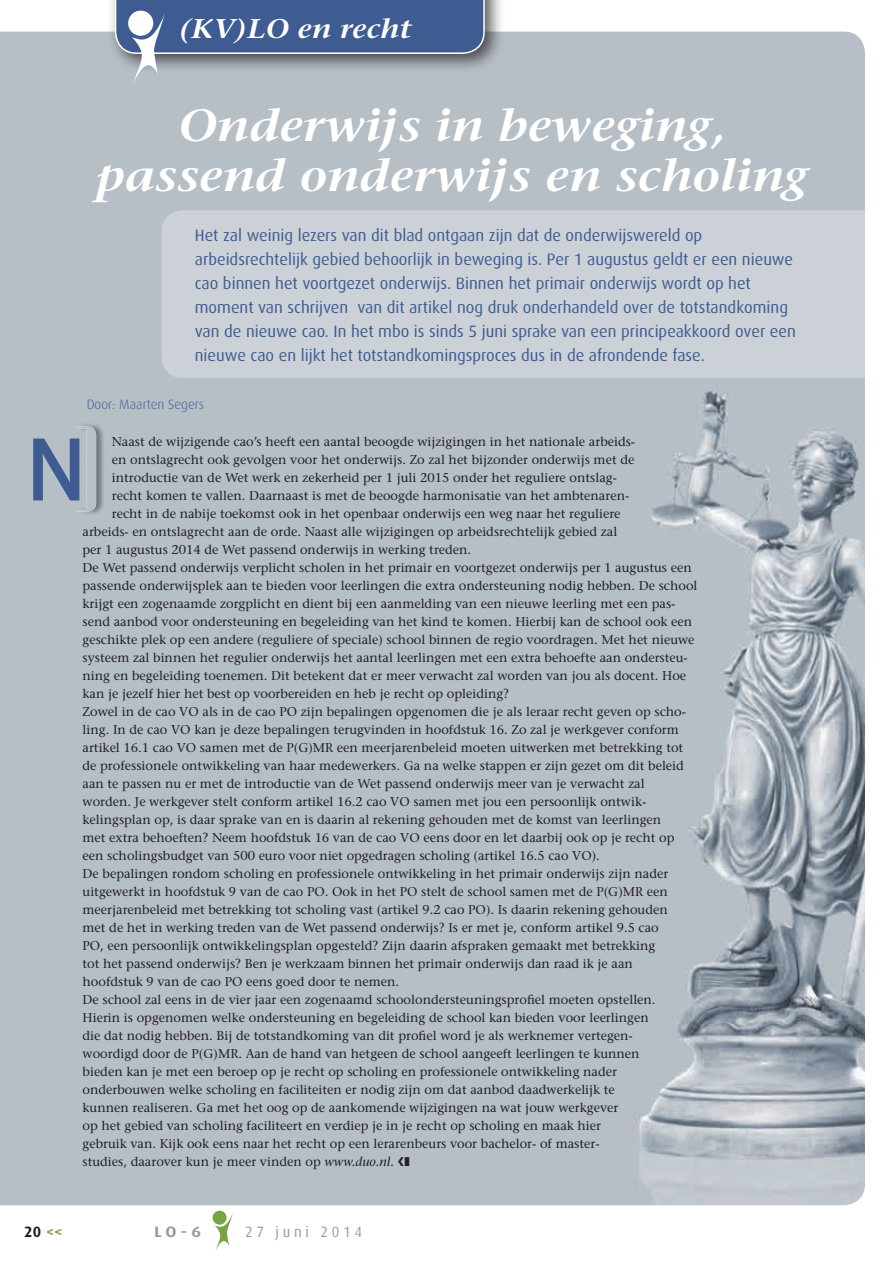
<style>
.page{position:relative;width:893px;height:1263px;background:#fff}
.page>*{position:absolute;margin:0;border:0;box-sizing:border-box;transform-origin:0 0}
.t1{font:500 90px "Dax";color:#3f5c92}
.t2{font:italic 600 45px/49.5px "Stone Serif";color:#fff;text-align:center;scale:1.1 1}
.t3{font:italic 600 27px "Stone Serif";color:#fff;scale:1.1 1}
.t4{font:16.5px/24px "Dax";color:#3f5c92}
.t5{font:15px "Dax";letter-spacing:.26em;color:#959bab;scale:.96 1}
.t6{font:700 15px "Dax";color:#231f20}
.t7{font:700 15px "Dax Wide";color:#959bab}
.t8{font:300 13.5px "Dax";color:#3f5c92}
.t9{font:12.75px "Stone Serif";color:#231f20}
.s1{font-style:italic}
.s2{color:#78a341}
</style>
<div class="page">
<img style="left:0;top:32px;width:865px;height:1173px">
<div style="left:106px;top:0;width:399px;height:74px;background:#231f20;opacity:.75"></div>
<svg style="left:115px;top:0;width:370px;height:85px;background:#6c7fa1"></svg>
<div style="left:162px;top:210px;width:728px;height:168px;background:#cbd1d6;border-radius:21px"></div>
<div style="left:77px;top:422px;width:28px;height:94px;background:#231f20;opacity:.45"></div>
<img style="left:77px;top:426px;width:19px;height:85px">
<div style="left:213px;top:1211px;width:14px;height:14px;background:#78a341;border-radius:50%"></div>
<svg style="left:215px;top:1212px;width:18px;height:39px"></svg>
<svg style="left:398px;top:1157px;width:6px;height:9px"></svg>
<h3 class="t3" style="left:179px;top:13px;width:212px">(KV)LO en recht</h3>
<h2 class="t2" style="left:97px;top:101px;width:649px">Onderwijs in beweging, passend onderwijs en scholing</h2>
<p class="t4" style="left:195px;top:224px;width:603px">Het zal weinig lezers van dit blad ontgaan zijn dat de onderwijswereld op arbeidsrechtelijk gebied behoorlijk in beweging is. Per 1 augustus geldt er een nieuwe cao binnen het voortgezet onderwijs. Binnen het primair onderwijs wordt op het moment van schrijven van dit artikel nog druk onderhandeld over de totstandkoming van de nieuwe cao. In het mbo is sinds 5 juni sprake van een principeakkoord over een nieuwe cao en lijkt het totstandkomingsproces dus in de afrondende fase.</p>
<p class="t8" style="left:87px;top:397px;width:119px">Door: Maarten Segers</p>
<p class="t9" style="left:112px;top:434px;width:525px">Naast de wijzigende cao’s heeft een aantal beoogde wijzigingen in het nationale arbeids-</p>
<p class="t9" style="left:112px;top:452px;width:524px">en ontslagrecht ook gevolgen voor het onderwijs. Zo zal het bijzonder onderwijs met de</p>
<p class="t9" style="left:112px;top:470px;width:507px">introductie van de Wet werk en zekerheid per 1 juli 2015 onder het reguliere ontslag-</p>
<p class="t9" style="left:112px;top:488px;width:519px">recht komen te vallen. Daarnaast is met de beoogde harmonisatie van het ambtenaren-</p>
<p class="t9" style="left:112px;top:506px;width:510px">recht in de nabije toekomst ook in het openbaar onderwijs een weg naar het reguliere</p>
<p class="t9" style="left:83px;top:524px;width:536px">arbeids- en ontslagrecht aan de orde. Naast alle wijzigingen op arbeidsrechtelijk gebied zal</p>
<p class="t9" style="left:83px;top:542px;width:390px">per 1 augustus 2014 de Wet passend onderwijs in werking treden.</p>
<p class="t9" style="left:83px;top:560px;width:611px">De Wet passend onderwijs verplicht scholen in het primair en voortgezet onderwijs per 1 augustus een</p>
<p class="t9" style="left:83px;top:578px;width:616px">passende onderwijsplek aan te bieden voor leerlingen die extra ondersteuning nodig hebben. De school</p>
<p class="t9" style="left:83px;top:596px;width:594px">krijgt een zogenaamde zorgplicht en dient bij een aanmelding van een nieuwe leerling met een pas-</p>
<p class="t9" style="left:83px;top:614px;width:611px">send aanbod voor ondersteuning en begeleiding van het kind te komen. Hierbij kan de school ook een</p>
<p class="t9" style="left:83px;top:632px;width:613px">geschikte plek op een andere (reguliere of speciale) school binnen de regio voordragen. Met het nieuwe</p>
<p class="t9" style="left:83px;top:650px;width:607px">systeem zal binnen het regulier onderwijs het aantal leerlingen met een extra behoefte aan ondersteu-</p>
<p class="t9" style="left:83px;top:668px;width:605px">ning en begeleiding toenemen. Dit betekent dat er meer verwacht zal worden van jou als docent. Hoe</p>
<p class="t9" style="left:83px;top:686px;width:428px">kan je jezelf hier het best op voorbereiden en heb je recht op opleiding?</p>
<p class="t9" style="left:83px;top:704px;width:605px">Zowel in de cao VO als in de cao PO zijn bepalingen opgenomen die je als leraar recht geven op scho-</p>
<p class="t9" style="left:83px;top:722px;width:598px">ling. In de cao VO kan je deze bepalingen terugvinden in hoofdstuk 16. Zo zal je werkgever conform</p>
<p class="t9" style="left:83px;top:740px;width:602px">artikel 16.1 cao VO samen met de P(G)MR een meerjarenbeleid moeten uitwerken met betrekking tot</p>
<p class="t9" style="left:83px;top:758px;width:603px">de professionele ontwikkeling van haar medewerkers. Ga na welke stappen er zijn gezet om dit beleid</p>
<p class="t9" style="left:83px;top:776px;width:564px">aan te passen nu er met de introductie van de Wet passend onderwijs meer van je verwacht zal</p>
<p class="t9" style="left:83px;top:794px;width:565px">worden. Je werkgever stelt conform artikel 16.2 cao VO samen met jou een persoonlijk ontwik-</p>
<p class="t9" style="left:83px;top:812px;width:580px">kelingsplan op, is daar sprake van en is daarin al rekening gehouden met de komst van leerlingen</p>
<p class="t9" style="left:83px;top:830px;width:593px">met extra behoeften? Neem hoofdstuk 16 van de cao VO eens door en let daarbij ook op je recht op</p>
<p class="t9" style="left:83px;top:848px;width:519px">een scholingsbudget van 500 euro voor niet opgedragen scholing (artikel 16.5 cao VO).</p>
<p class="t9" style="left:83px;top:866px;width:587px">De bepalingen rondom scholing en professionele ontwikkeling in het primair onderwijs zijn nader</p>
<p class="t9" style="left:83px;top:884px;width:587px">uitgewerkt in hoofdstuk 9 van de cao PO. Ook in het PO stelt de school samen met de P(G)MR een</p>
<p class="t9" style="left:83px;top:902px;width:587px">meerjarenbeleid met betrekking tot scholing vast (artikel 9.2 cao PO). Is daarin rekening gehouden</p>
<p class="t9" style="left:83px;top:920px;width:578px">met de het in werking treden van de Wet passend onderwijs? Is er met je, conform artikel 9.5 cao</p>
<p class="t9" style="left:83px;top:938px;width:574px">PO, een persoonlijk ontwikkelingsplan opgesteld? Zijn daarin afspraken gemaakt met betrekking</p>
<p class="t9" style="left:83px;top:956px;width:552px">tot het passend onderwijs? Ben je werkzaam binnen het primair onderwijs dan raad ik je aan</p>
<p class="t9" style="left:83px;top:974px;width:318px">hoofdstuk 9 van de cao PO eens goed door te nemen.</p>
<p class="t9" style="left:83px;top:992px;width:575px">De school zal eens in de vier jaar een zogenaamd schoolondersteuningsprofiel moeten opstellen.</p>
<p class="t9" style="left:83px;top:1010px;width:568px">Hierin is opgenomen welke ondersteuning en begeleiding de school kan bieden voor leerlingen</p>
<p class="t9" style="left:83px;top:1028px;width:552px">die dat nodig hebben. Bij de totstandkoming van dit profiel word je als werknemer vertegen-</p>
<p class="t9" style="left:83px;top:1046px;width:559px">woordigd door de P(G)MR. Aan de hand van hetgeen de school aangeeft leerlingen te kunnen</p>
<p class="t9" style="left:83px;top:1064px;width:536px">bieden kan je met een beroep op je recht op scholing en professionele ontwikkeling nader</p>
<p class="t9" style="left:83px;top:1082px;width:534px">onderbouwen welke scholing en faciliteiten er nodig zijn om dat aanbod daadwerkelijk te</p>
<p class="t9" style="left:83px;top:1100px;width:537px">kunnen realiseren. Ga met het oog op de aankomende wijzigingen na wat jouw werkgever</p>
<p class="t9" style="left:83px;top:1118px;width:520px">op het gebied van scholing faciliteert en verdiep je in je recht op scholing en maak hier</p>
<p class="t9" style="left:83px;top:1136px;width:517px">gebruik van. Kijk ook eens naar het recht op een lerarenbeurs voor bachelor- of master-</p>
<p class="t9" style="left:83px;top:1154px;width:329px">studies, daarover kun je meer vinden op <span class="s1">www.duo.nl.</span> ❚</p>
<h1 class="t1" style="left:27px;top:419px;width:61px">N</h1>
<p class="t6" style="left:24px;top:1224px;width:40px">20 <span class="s2">&lt;&lt;</span></p>
<p class="t7" style="left:154px;top:1223px;width:48px">LO-6</p>
<p class="t5" style="left:245px;top:1223px;width:123px">27 juni 2014</p>
</div>
